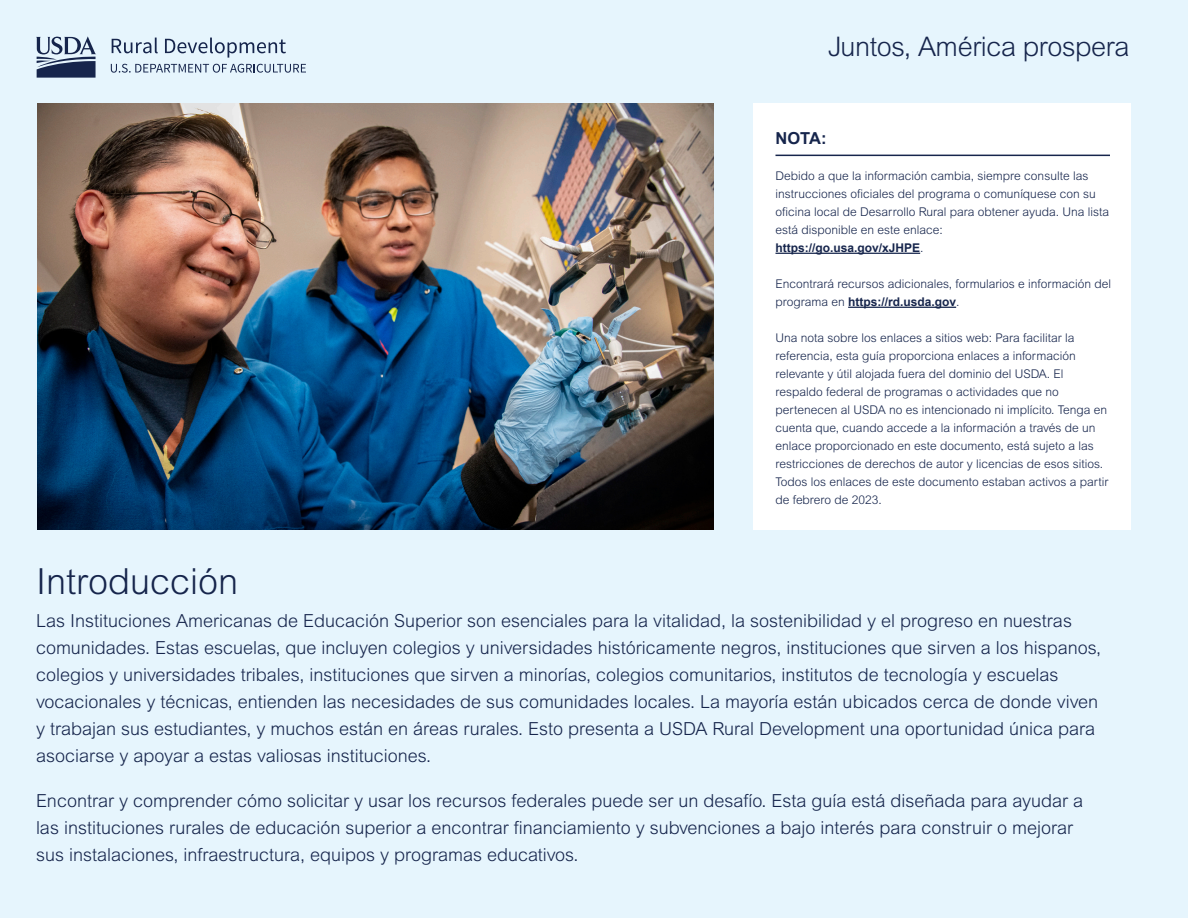
<style>
.page{position:relative;width:1188px;height:918px;background:#e6f5fd}
.page>*{position:absolute;margin:0;border:0;box-sizing:border-box;transform-origin:0 0}
.t1{font:300 36px "Arial MT Pro";color:#16254c}
.t2{font:300 27px "Arial MT Pro";letter-spacing:-.015em;color:#16254c}
.t3{font:300 18px/27px "Arial MT Pro";color:#16254c}
.t4{font:700 16.5px "Arial";color:#16254c}
.t5{font:300 12px/18px "Arial MT Pro";color:#16254c}
.t6{font:700 12px "Arial";color:#16254c}
.s1{font-family:"Arial MT Pro";font-weight:300}
</style>
<div class="page">
<svg style="left:112px;top:38px;width:46px;height:15px"></svg>
<svg style="left:165px;top:38px;width:121px;height:20px"></svg>
<svg style="left:111px;top:64px;width:195px;height:9px"></svg>
<svg style="left:36px;top:36px;width:60px;height:42px"></svg>
<img style="left:38px;top:103px;width:676px;height:426px">
<div style="left:753px;top:103px;width:378px;height:427px;background:#fff"></div>
<hr style="left:776px;top:253px;width:144px;height:1px;background:#16254c">
<hr style="left:848px;top:307px;width:108px;height:1px;background:#16254c">
<hr style="left:776px;top:155px;width:334px;height:1px;background:#16254c">
<h2 class="t2" style="left:828px;top:31px;width:303px">Juntos, América prospera</h2>
<p class="t4" style="left:776px;top:127px;width:53px">NOTA:</p>
<h1 class="t1" style="left:36px;top:560px;width:204px">Introducción</h1>
<p class="t5" style="left:776px;top:167px;width:335px">Debido a que la información cambia, siempre consulte las instrucciones oficiales del programa o comuníquese con su oficina local de Desarrollo Rural para obtener ayuda. Una lista está disponible en este enlace:</p>
<p class="t6" style="left:776px;top:239px;width:150px">https://go.usa.gov/xJHPE<span class="s1">.</span></p>
<p class="t5" style="left:776px;top:275px;width:337px">Encontrará recursos adicionales, formularios e información del</p>
<p class="t6" style="left:776px;top:293px;width:186px"><span class="s1">programa en</span> https://rd.usda.gov<span class="s1">.</span></p>
<p class="t5" style="left:776px;top:329px;width:335px">Una nota sobre los enlaces a sitios web: Para facilitar la referencia, esta guía proporciona enlaces a información relevante y útil alojada fuera del dominio del USDA. El respaldo federal de programas o actividades que no pertenecen al USDA no es intencionado ni implícito. Tenga en cuenta que, cuando accede a la información a través de un enlace proporcionado en este documento, está sujeto a las restricciones de derechos de autor y licencias de esos sitios.<br>Todos los enlaces de este documento estaban activos a partir de febrero de 2023.</p>
<p class="t3" style="left:36px;top:607px;width:1067px">Las Instituciones Americanas de Educación Superior son esenciales para la vitalidad, la sostenibilidad y el progreso en nuestras comunidades. Estas escuelas, que incluyen colegios y universidades históricamente negros, instituciones que sirven a los hispanos, colegios y universidades tribales, instituciones que sirven a minorías, colegios comunitarios, institutos de tecnología y escuelas vocacionales y técnicas, entienden las necesidades de sus comunidades locales. La mayoría están ubicados cerca de donde viven y trabajan sus estudiantes, y muchos están en áreas rurales. Esto presenta a USDA Rural Development una oportunidad única para asociarse y apoyar a estas valiosas instituciones.</p>
<p class="t3" style="left:36px;top:787px;width:1049px">Encontrar y comprender cómo solicitar y usar los recursos federales puede ser un desafío. Esta guía está diseñada para ayudar a las instituciones rurales de educación superior a encontrar financiamiento y subvenciones a bajo interés para construir o mejorar sus instalaciones, infraestructura, equipos y programas educativos.</p>
</div>
